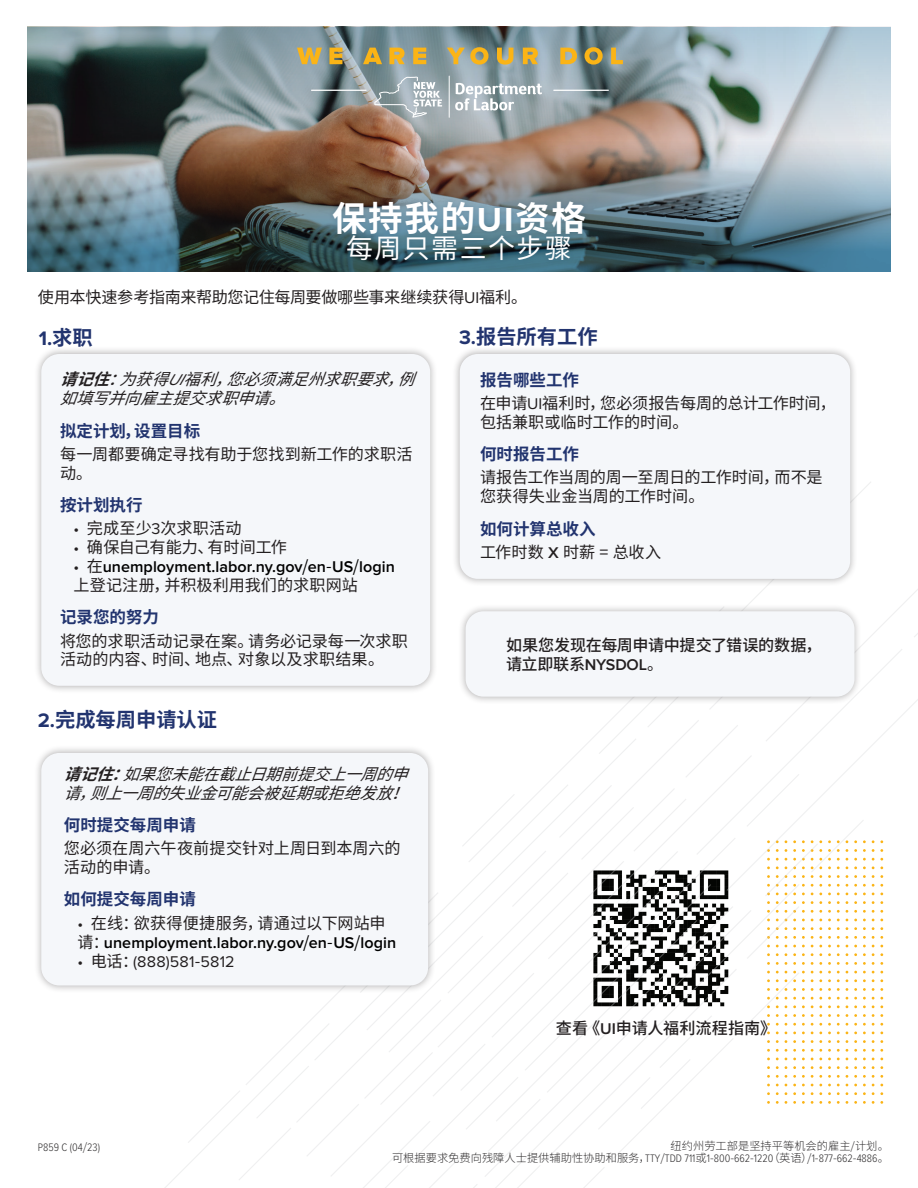
<style>
.page{position:relative;width:918px;height:1188px;background:#fff}
.page>*{position:absolute;margin:0;border:0;box-sizing:border-box;transform-origin:0 0}
.t1{font:700 34.5px "Noto Sans CJ Ksc";letter-spacing:.05em;color:#fff}
.t2{font:27px "Noto Sans CJ Ksc";letter-spacing:.05em;color:#fff}
.t3{font:700 20.25px "Noto Sans CJ Ksc";color:#22346f}
.t4{font:700 20.25px "Proxima Nova";color:#22346f}
.t5{font:700 16.5px "Noto Sans CJ Ksc";color:#22346f}
.t6{font:16.2px/18.9px "Noto Sans CJ Ksc";letter-spacing:-.005em;color:#231f20}
.t7{font:italic 16.2px/18.9px "Noto Sans CJ Ksc";color:#231f20}
.t8{font:600 16.2px "Proxima Nova";letter-spacing:.005em;color:#000}
.t9{font:500 16.2px "Noto Sans CJ Ksc";letter-spacing:-.01em;color:#231f20}
.t10{font:16.2px "Proxima Nova";letter-spacing:.01em;color:#231f20}
.t11{font:600 16.2px "Proxima Nova";letter-spacing:-.01em;color:#231f20}
.t12{font:300 11.25px/11.2px "Noto Sans CJ Ksc";color:#312f30;text-align:right}
.t13{font:300 11.25px "Proxima Nova Cond";color:#312f30}
.s1{font-family:"Proxima Nova"}
.s2{font-family:"Noto Sans CJ Ksc"}
.s3{font-weight:700}
.s4{font-weight:500}
.s5{font-weight:400;color:#231f20}
.s6{font-family:"Noto Sans CJ Ksc";font-weight:400;color:#231f20}
.s7{font-family:"Noto Sans CJ Ksc";font-weight:400}
.s8{font-family:"Proxima Nova";font-weight:600}
.s9{font-family:"Noto Sans CJ Ksc";font-weight:500}
.s10{font-family:"Proxima Nova Cond"}
</style>
<div class="page">
<svg style="left:27px;top:27px;width:864px;height:113px;background:#869193"></svg>
<img style="left:27px;top:140px;width:864px;height:132px">
<hr style="left:553px;top:90px;width:56px;height:1px;background:#fff">
<hr style="left:311px;top:90px;width:56px;height:1px;background:#fff">
<svg style="left:455px;top:83px;width:87px;height:27px"></svg>
<hr style="left:449px;top:76px;width:1px;height:42px;background:#fff">
<svg style="left:374px;top:77px;width:68px;height:41px;background:#a8b0b3"></svg>
<svg style="left:297px;top:48px;width:25px;height:16px"></svg>
<svg style="left:329px;top:48px;width:13px;height:16px"></svg>
<svg style="left:363px;top:48px;width:19px;height:16px"></svg>
<svg style="left:389px;top:48px;width:16px;height:16px"></svg>
<svg style="left:413px;top:48px;width:13px;height:16px"></svg>
<svg style="left:447px;top:47px;width:42px;height:18px"></svg>
<svg style="left:497px;top:48px;width:16px;height:17px"></svg>
<svg style="left:523px;top:48px;width:15px;height:16px"></svg>
<svg style="left:560px;top:48px;width:17px;height:16px"></svg>
<svg style="left:585px;top:47px;width:18px;height:18px"></svg>
<svg style="left:611px;top:48px;width:12px;height:16px"></svg>
<div style="left:327px;top:196px;width:264px;height:70px;background:#002953;opacity:.2"></div>
<svg style="left:808px;top:482px;width:65px;height:622px"></svg>
<svg style="left:726px;top:586px;width:82px;height:518px"></svg>
<svg style="left:165px;top:704px;width:561px;height:484px"></svg>
<svg style="left:244px;top:704px;width:419px;height:382px"></svg>
<svg style="left:186px;top:793px;width:330px;height:351px"></svg>
<div style="left:33px;top:745px;width:403px;height:248px;background:#231f20;opacity:.35"></div>
<div style="left:41px;top:753px;width:387px;height:232px;background:#f5f7fa;border-radius:18px"></div>
<div style="left:452px;top:346px;width:406px;height:240px;background:#231f20;opacity:.35"></div>
<div style="left:460px;top:354px;width:390px;height:225px;background:#f5f7fa;border-radius:18px"></div>
<div style="left:33px;top:346px;width:405px;height:347px;background:#231f20;opacity:.35"></div>
<div style="left:41px;top:354px;width:389px;height:332px;background:#f5f7fa;border-radius:18px"></div>
<div style="left:458px;top:603px;width:404px;height:101px;background:#231f20;opacity:.35"></div>
<div style="left:466px;top:611px;width:389px;height:86px;background:#f5f7fa;border-radius:18px"></div>
<h1 class="t1" style="left:332px;top:199px;width:255px">保持我的<span class="s1">UI</span>资格</h1>
<h2 class="t2" style="left:346px;top:233px;width:227px">每周只需三个步骤</h2>
<p class="t6" style="left:38px;top:288px;width:491px">使用本快速参考指南来帮助您记住每周要做哪些事来继续获得<span class="s1">UI</span>福利。</p>
<p class="t4" style="left:39px;top:327px;width:56px">1.<span class="s2">求职</span></p>
<p class="t7" style="left:60px;top:370px;width:372px"><span class="s3">请记住</span><span class="s4">：</span>为获得<span class="s1">UI</span>福利，您必须满足州求职要求，例如填写并向雇主提交求职申请。</p>
<p class="t5" style="left:60px;top:421px;width:142px">拟定计划，设置目标</p>
<p class="t6" style="left:60px;top:445px;width:354px">每一周都要确定寻找有助于您找到新工作的求职活动。</p>
<p class="t5" style="left:60px;top:496px;width:84px">按计划执行</p>
<p class="t6" style="left:74px;top:519px;width:170px"><span class="s1">•</span> 完成至少<span class="s1">3</span>次求职活动</p>
<p class="t6" style="left:74px;top:538px;width:215px"><span class="s1">•</span> 确保自己有能力、有时间工作</p>
<p class="t8" style="left:74px;top:557px;width:323px"><span class="s5">•</span> <span class="s6">在</span>unemployment.labor.ny.gov<span class="s7">/</span>en<span class="s7">-</span>US<span class="s7">/</span>login</p>
<p class="t6" style="left:74px;top:576px;width:286px">上登记注册，并积极利用我们的求职网站</p>
<p class="t5" style="left:60px;top:608px;width:100px">记录您的努力</p>
<p class="t6" style="left:60px;top:632px;width:350px">将您的求职活动记录在案。请务必记录每一次求职活动的内容、时间、地点、对象以及求职结果。</p>
<p class="t3" style="left:38px;top:708px;width:181px"><span class="s1">2.</span>完成每周申请认证</p>
<p class="t7" style="left:64px;top:765px;width:362px"><span class="s3">请记住：</span>如果您未能在截止日期前提交上一周的申请，则上一周的失业金可能会被延期或拒绝发放！</p>
<p class="t5" style="left:64px;top:816px;width:134px">何时提交每周申请</p>
<p class="t6" style="left:64px;top:839px;width:338px">您必须在周六午夜前提交针对上周日到本周六的活动的申请。</p>
<p class="t5" style="left:64px;top:890px;width:134px">如何提交每周申请</p>
<p class="t6" style="left:77px;top:914px;width:310px"><span class="s1">•</span> 在线：欲获得便捷服务，请通过以下网站申</p>
<p class="t8" style="left:77px;top:933px;width:320px"><span class="s6">请：</span>unemployment.labor.ny.gov<span class="s7">/</span>en<span class="s7">-</span>US<span class="s7">/</span>login</p>
<p class="t10" style="left:77px;top:954px;width:159px">• <span class="s2">电话：</span>(888)581<span class="s2">-</span>5812</p>
<p class="t3" style="left:459px;top:325px;width:140px"><span class="s1">3.</span>报告所有工作</p>
<p class="t5" style="left:480px;top:370px;width:100px">报告哪些工作</p>
<p class="t6" style="left:480px;top:394px;width:357px">在申请<span class="s1">UI</span>福利时，您必须报告每周的总计工作时间，包括兼职或临时工作的时间。</p>
<p class="t5" style="left:480px;top:445px;width:100px">何时报告工作</p>
<p class="t6" style="left:480px;top:468px;width:344px">请报告工作当周的周一至周日的工作时间，而不是您获得失业金当周的工作时间。</p>
<p class="t5" style="left:480px;top:519px;width:117px">如何计算总收入</p>
<p class="t6" style="left:480px;top:543px;width:183px">工作时数 <span class="s8">X</span> 时薪 = 总收入</p>
<p class="t9" style="left:506px;top:636px;width:317px">如果您发现在每周申请中提交了错误的数据，</p>
<p class="t11" style="left:506px;top:655px;width:159px"><span class="s9">请立即联系</span>NYSDOL<span class="s7">。</span></p>
<p class="t9" style="left:556px;top:1019px;width:222px">查看《<span class="s8">UI</span>申请人福利流程指南》</p>
<p class="t13" style="left:38px;top:1141px;width:64px">P859 C (04<span class="s2">/</span>23)</p>
<p class="t12" style="left:392px;top:1141px;width:498px">纽约州劳工部是坚持平等机会的雇主/计划。<br>可根据要求免费向残障人士提供辅助性协助和服务，<span class="s10">TTY</span>/<span class="s10">TDD 711</span>或<span class="s10">1</span>-<span class="s10">800</span>-<span class="s10">662</span>-<span class="s10">1220</span>（英语）/<span class="s10">1</span>-<span class="s10">877</span>-<span class="s10">662</span>-<span class="s10">4886</span>。</p>
</div>
